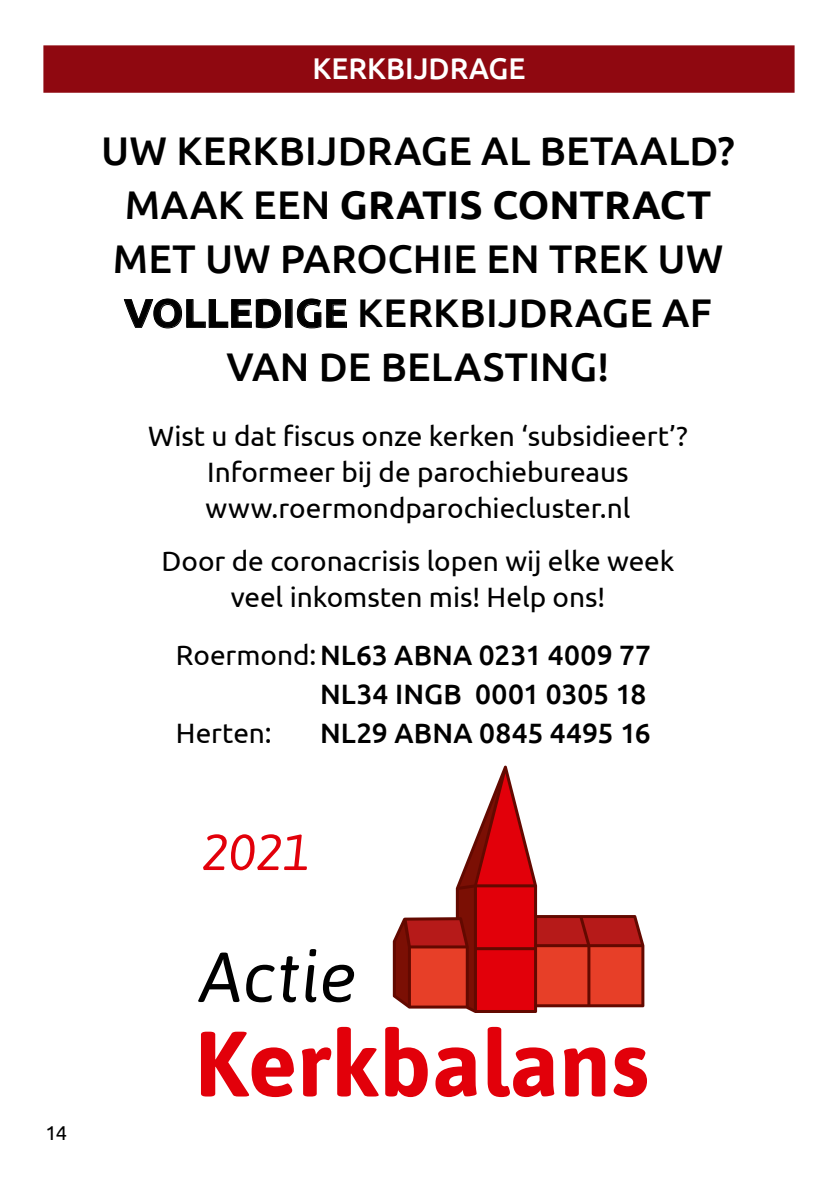
<style>
.page{position:relative;width:840px;height:1191px;background:#fff}
.page>*{position:absolute;margin:0;border:0;box-sizing:border-box;transform-origin:0 0}
.t1{font:500 40px/54px "Ubuntu";letter-spacing:.005em;color:#000;text-align:center}
.t2{font:500 30px "Ubuntu";color:#fff}
.t3{font:28px/36px "Ubuntu";color:#000;text-align:center}
.t4{font:500 28px/39.2px "Ubuntu";letter-spacing:.005em;color:#000;text-align:right}
.t5{font:20px "Ubuntu";color:#000}
.s1{font-weight:700}
.s2{font-weight:400}
</style>
<div class="page">
<div style="left:43px;top:45px;width:751px;height:48px;background:#8f0810;border:2px solid #8f0810"></div>
<svg style="left:198px;top:952px;width:41px;height:50px"></svg>
<svg style="left:246px;top:964px;width:28px;height:38px"></svg>
<svg style="left:280px;top:956px;width:19px;height:46px"></svg>
<svg style="left:305px;top:949px;width:11px;height:53px"></svg>
<svg style="left:323px;top:964px;width:31px;height:38px"></svg>
<svg style="left:201px;top:1031px;width:93px;height:66px"></svg>
<svg style="left:302px;top:1047px;width:29px;height:49px"></svg>
<svg style="left:337px;top:1027px;width:41px;height:69px"></svg>
<svg style="left:385px;top:1027px;width:42px;height:70px"></svg>
<svg style="left:435px;top:1047px;width:41px;height:50px"></svg>
<svg style="left:487px;top:1027px;width:67px;height:70px"></svg>
<svg style="left:564px;top:1047px;width:41px;height:49px"></svg>
<svg style="left:613px;top:1047px;width:33px;height:50px"></svg>
<svg style="left:392px;top:765px;width:252px;height:248px"></svg>
<svg style="left:203px;top:834px;width:104px;height:36px"></svg>
<p class="t2" style="left:312px;top:49px;width:214px">KERKBIJDRAGE</p>
<h1 class="t1" style="left:101px;top:123px;width:634px">UW KERKBIJDRAGE AL BETAALD?<br>MAAK EEN <span class="s1">GRATIS CONTRACT<br></span>MET UW PAROCHIE EN TREK UW<br><span class="s1">VOLLEDIGE</span> KERKBIJDRAGE AF<br>VAN DE BELASTING!</h1>
<p class="t3" style="left:148px;top:417px;width:541px">Wist u dat fiscus onze kerken ‘subsidieert’?<br>Informeer bij de parochiebureaus www.roermondparochiecluster.nl</p>
<p class="t3" style="left:161px;top:542px;width:514px">Door de coronacrisis lopen wij elke week veel inkomsten mis! Help ons!</p>
<p class="t4" style="left:176px;top:634px;width:476px"><span class="s2">Roermond:</span> NL63 ABNA 0231 4009 77<br>NL34 INGB 0001 0305 18</p>
<p class="t3" style="left:176px;top:714px;width:97px">Herten:</p>
<p class="t4" style="left:320px;top:712px;width:332px">NL29 ABNA 0845 4495 16</p>
<p class="t5" style="left:45px;top:1121px;width:23px">14</p>
</div>
